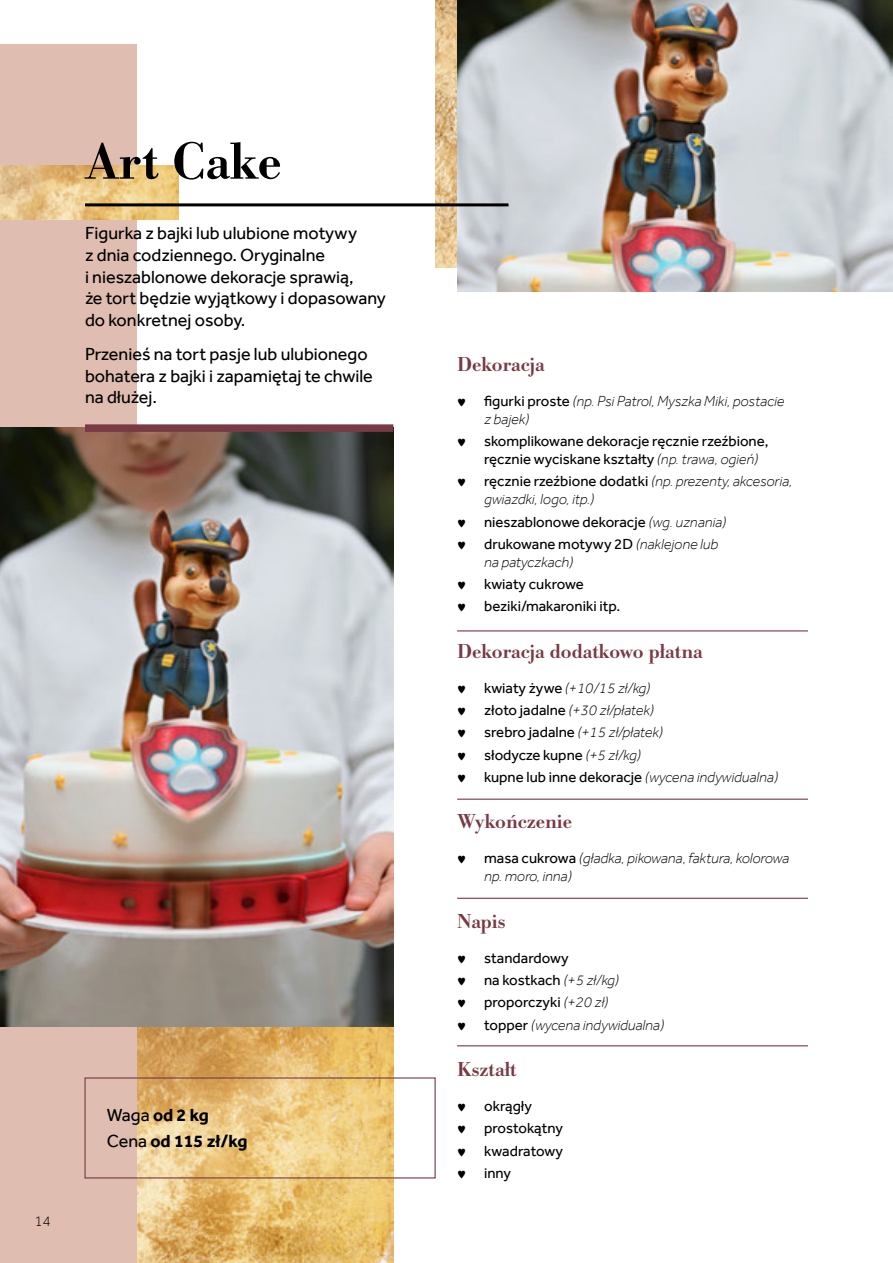
<style>
.page{position:relative;width:893px;height:1263px;background:#fff}
.page>*{position:absolute;margin:0;border:0;box-sizing:border-box;transform-origin:0 0}
.t1{font:500 54px "Bodoni URW";color:#000}
.t2{font:500 21px "Bodoni URW";color:#783a44}
.t3{font:18px/21.6px "Effra";color:#000}
.t4{font:700 18px/25.8px "Effra";color:#000}
.t5{font:italic 300 15px/22.2px "Effra";color:#000}
.t6{font:15px/22.2px "Effra";color:#000}
.t7{font:300 15px "Effra";color:#000}
.s1{font-weight:400}
.s2{font-family:"Adobe Myungjo Std";font-weight:500;font-style:normal;font-size:9px}
.s3{font-weight:400;font-style:normal}
.s4{font-family:"Adobe Myungjo Std";font-weight:500;font-size:9px}
.s5{font-weight:300;font-style:italic}
</style>
<div class="page">
<img style="left:436px;top:0;width:21px;height:268px">
<img style="left:136px;top:1026px;width:257px;height:237px">
<div style="left:0;top:44px;width:136px;height:1219px;background:#e0bdb1"></div>
<div style="left:84px;top:1077px;width:352px;height:101px;border:1px solid #783a44"></div>
<img style="left:457px;top:0;width:436px;height:292px">
<img style="left:0;top:427px;width:393px;height:599px">
<div style="left:85px;top:424px;width:308px;height:8px;background:#783a44"></div>
<img style="left:0;top:166px;width:179px;height:53px">
<hr style="left:85px;top:203px;width:423px;height:3px;background:#000">
<hr style="left:457px;top:630px;width:351px;height:1px;background:#783a44">
<hr style="left:457px;top:799px;width:351px;height:1px;background:#783a44">
<hr style="left:457px;top:898px;width:351px;height:1px;background:#783a44">
<hr style="left:457px;top:1045px;width:351px;height:1px;background:#783a44">
<h1 class="t1" style="left:85px;top:129px;width:198px">Art Cake</h1>
<p class="t3" style="left:85px;top:222px;width:302px">Figurka z bajki lub ulubione motywy<br>z dnia codziennego. Oryginalne<br>i nieszablonowe dekoracje sprawią,<br>że tort będzie wyjątkowy i dopasowany do konkretnej osoby.</p>
<p class="t3" style="left:85px;top:343px;width:289px">Przenieś na tort pasje lub ulubionego bohatera z bajki i zapamiętaj te chwile na dłużej.</p>
<p class="t7" style="left:34px;top:1212px;width:18px">14</p>
<p class="t4" style="left:107px;top:1102px;width:142px"><span class="s1">Waga</span> od 2 kg<br><span class="s1">Cena</span> od 115 zł/kg</p>
<h2 class="t2" style="left:457px;top:352px;width:89px">Dekoracja</h2>
<p class="t5" style="left:484px;top:392px;width:302px;line-height:18px;text-indent:-27px"><span class="s2">♥</span> <span class="s3">figurki proste</span> (np. Psi Patrol, Myszka Miki, postacie z bajek)</p>
<p class="t6" style="left:484px;top:432px;width:286px;line-height:18px;text-indent:-27px"><span class="s4">♥</span> skomplikowane dekoracje ręcznie rzeźbione, ręcznie wyciskane kształty <span class="s5">(np. trawa, ogień)</span></p>
<p class="t5" style="left:484px;top:472px;width:310px;line-height:18px;text-indent:-27px"><span class="s2">♥</span> <span class="s3">ręcznie rzeźbione dodatki</span> (np. prezenty, akcesoria, gwiazdki, logo, itp.)</p>
<p class="t6" style="left:457px;top:510px;width:271px"><span class="s4">♥</span> nieszablonowe dekoracje <span class="s5">(wg. uznania) </span><span class="s4">♥</span> drukowane motywy 2D <span class="s5">(naklejone lub</span></p>
<p class="t6" style="left:457px;top:551px;width:165px;text-indent:27px"><span class="s5">na patyczkach)<br></span><span class="s4">♥</span> kwiaty cukrowe<br><span class="s4">♥</span> beziki/makaroniki itp.</p>
<h2 class="t2" style="left:457px;top:639px;width:247px">Dekoracja dodatkowo płatna</h2>
<p class="t5" style="left:457px;top:677px;width:322px"><span class="s2">♥</span> <span class="s3">kwiaty żywe</span> (+10/15 zł/kg)<br><span class="s2">♥</span> <span class="s3">złoto jadalne</span> (+30 zł/płatek)<br><span class="s2">♥</span> <span class="s3">srebro jadalne</span> (+15 zł/płatek)<br><span class="s2">♥</span> <span class="s3">słodycze kupne</span> (+5 zł/kg)<br><span class="s2">♥</span> <span class="s3">kupne lub inne dekoracje</span> (wycena indywidualna)</p>
<h2 class="t2" style="left:457px;top:809px;width:116px">Wykończenie</h2>
<p class="t5" style="left:484px;top:849px;width:307px;line-height:18px;text-indent:-27px"><span class="s2">♥</span> <span class="s3">masa cukrowa</span> (gładka, pikowana, faktura, kolorowa np. moro, inna)</p>
<h2 class="t2" style="left:457px;top:909px;width:50px">Napis</h2>
<p class="t6" style="left:457px;top:947px;width:208px"><span class="s4">♥</span> standardowy<br><span class="s4">♥</span> na kostkach <span class="s5">(+5 zł/kg)<br></span><span class="s4">♥</span> proporczyki <span class="s5">(+20 zł)<br></span><span class="s4">♥</span> topper <span class="s5">(wycena indywidualna)</span></p>
<h2 class="t2" style="left:457px;top:1057px;width:61px">Kształt</h2>
<p class="t6" style="left:457px;top:1095px;width:107px"><span class="s4">♥</span> okrągły<br><span class="s4">♥</span> prostokątny <span class="s4">♥</span> kwadratowy <span class="s4">♥</span> inny</p>
</div>
